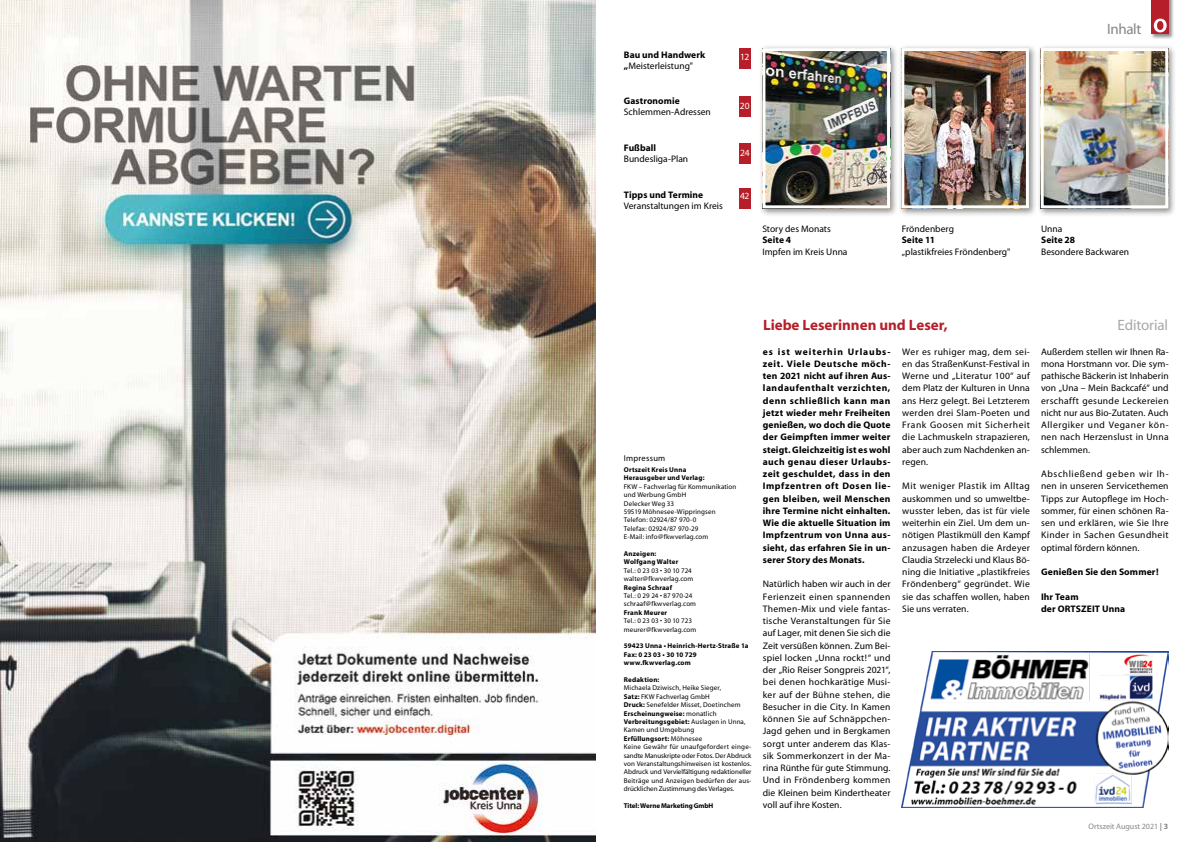
<style>
.page{position:relative;width:1191px;height:842px;background:#fff}
.page>*{position:absolute;margin:0;border:0;box-sizing:border-box;transform-origin:0 0}
.t1{font:700 15px "Myriad";color:#b61f29}
.t2{font:15px "Myriad";letter-spacing:-.01em;color:#a8a8a7}
.t3{font:15px "Myriad";letter-spacing:-.02em;color:#878787}
.t4{font:9.5px/12.3px "Myriad";letter-spacing:.005em;color:#000;text-align:justify}
.t5{font:700 9.5px/12.3px "Myriad";letter-spacing:.01em;color:#000;text-align:justify}
.t6{font:9.5px "Myriad Pro";letter-spacing:.005em;color:#000}
.t7{font:9.5px "Myriad";letter-spacing:-.03em;color:#fff}
.t8{font:8.5px "Myriad";letter-spacing:.03em;color:#000}
.t9{font:8px "Myriad";color:#878787}
.t10{font:7px/8.4px "Myriad";letter-spacing:.015em;color:#000}
.t11{font:700 7px/8.4px "Myriad Pro";letter-spacing:.025em;color:#000}
.t12{font:7px/8.4px "Myriad Pro";letter-spacing:.02em;color:#000}
.t13{font:700 7px "Myriad Pro";letter-spacing:-.01em;color:#000}
.t14{font:700 7px "Myriad";letter-spacing:.025em;color:#000}
.s1{font-weight:700}
.s2{font-family:"Myriad"}
.s3{font-family:"Myriad Pro";font-weight:700}
.s4{font-family:"Myriad";font-weight:400}
</style>
<div class="page">
<div style="left:1150px;top:0;width:23px;height:39px;background:#000;opacity:.44"></div>
<div style="left:1151px;top:0;width:17px;height:34px;background:#b61f29"></div>
<svg style="left:1153px;top:19px;width:13px;height:13px"></svg>
<div style="left:738px;top:96px;width:12px;height:20px;background:#b61f29"></div>
<div style="left:738px;top:144px;width:12px;height:20px;background:#b61f29"></div>
<div style="left:738px;top:188px;width:12px;height:20px;background:#b61f29"></div>
<div style="left:738px;top:48px;width:12px;height:20px;background:#b61f29"></div>
<div style="left:758px;top:44px;width:140px;height:173px;background:#000;opacity:.45"></div>
<img style="left:766px;top:52px;width:120px;height:152px">
<div style="left:762px;top:48px;width:128px;height:160px;border:3px solid #fff"></div>
<div style="left:897px;top:44px;width:140px;height:173px;background:#000;opacity:.45"></div>
<img style="left:905px;top:52px;width:120px;height:152px">
<div style="left:901px;top:48px;width:128px;height:160px;border:3px solid #fff"></div>
<div style="left:1036px;top:44px;width:140px;height:173px;background:#000;opacity:.45"></div>
<img style="left:1044px;top:52px;width:120px;height:152px">
<div style="left:1040px;top:48px;width:128px;height:160px;border:3px solid #fff"></div>
<img style="left:901px;top:652px;width:267px;height:156px">
<img style="left:0;top:0;width:595px;height:842px">
<p class="t4" style="left:624px;top:49px;width:83px;line-height:11px"><span class="s1">Bau und Handwerk „</span>Meisterleistung"</p>
<p class="t5" style="left:624px;top:95px;width:57px">Gastronomie</p>
<p class="t4" style="left:624px;top:107px;width:89px">Schlemmen-Adressen</p>
<p class="t5" style="left:624px;top:142px;width:34px">Fußball</p>
<p class="t4" style="left:624px;top:153px;width:66px">Bundesliga-Plan</p>
<p class="t5" style="left:624px;top:189px;width:81px">Tipps und Termine</p>
<p class="t4" style="left:624px;top:200px;width:101px">Veranstaltungen im Kreis</p>
<p class="t7" style="left:740px;top:53px;width:11px">12</p>
<p class="t7" style="left:740px;top:101px;width:11px">20</p>
<p class="t7" style="left:740px;top:148px;width:11px">24</p>
<p class="t7" style="left:740px;top:191px;width:11px">42</p>
<p class="t4" style="left:762px;top:223px;width:70px">Story des Monats</p>
<p class="t5" style="left:762px;top:234px;width:30px">Seite 4</p>
<p class="t4" style="left:762px;top:246px;width:87px">Impfen im Kreis Unna</p>
<h1 class="t3" style="left:1107px;top:21px;width:36px">Inhalt</h1>
<p class="t4" style="left:901px;top:223px;width:54px">Fröndenberg</p>
<p class="t5" style="left:901px;top:234px;width:35px">Seite 11</p>
<p class="t6" style="left:901px;top:246px;width:110px">„plastikfreies Fröndenberg"</p>
<p class="t4" style="left:1041px;top:223px;width:23px">Unna</p>
<p class="t5" style="left:1041px;top:234px;width:36px">Seite 28</p>
<p class="t4" style="left:1041px;top:246px;width:90px">Besondere Backwaren</p>
<p class="t8" style="left:624px;top:454px;width:43px">Impressum</p>
<p class="t11" style="left:624px;top:465px;width:82px">Ortszeit Kreis Unna<br>Herausgeber und Verlag:</p>
<p class="t10" style="left:624px;top:482px;width:114px">FKW – Fachverlag für Kommunikation und Werbung GmbH<br>Delecker Weg 33<br>59519 Möhnesee-Wippringsen<br>Telefon: 02924/87 970-0<br>Telefax: 02924/87 970-29<br>E-Mail: info@fkwverlag.com</p>
<p class="t11" style="left:624px;top:549px;width:56px">Anzeigen:<br>Wolfgang Walter</p>
<p class="t10" style="left:624px;top:566px;width:71px">Tel.: 0 23 03 • 30 10 724 walter@fkwverlag.com</p>
<p class="t11" style="left:624px;top:583px;width:50px">Regina Schraaf</p>
<p class="t10" style="left:624px;top:592px;width:74px">Tel.: 0 29 24 • 87 970-24 schraaf@fkwverlag.com</p>
<p class="t14" style="left:624px;top:609px;width:45px">Frank Meurer</p>
<p class="t10" style="left:624px;top:617px;width:74px">Tel.: 0 23 03 • 30 10 723 meurer@fkwverlag.com</p>
<p class="t11" style="left:624px;top:641px;width:126px">59423 Unna • Heinrich-Hertz-Straße 1a<br>Fax: 0 23 03 • 30 10 729 www.fkwverlag.com</p>
<p class="t12" style="left:624px;top:675px;width:99px"><span class="s1">Redaktion:<br></span>Michaela Dziwisch, <span class="s2">Heike Sieger,</span></p>
<p class="t10" style="left:624px;top:692px;width:118px"><span class="s3">Satz:</span> FKW Fachverlag GmbH<br><span class="s3">Druck:</span> Senefelder Misset, Doetinchem</p>
<p class="t11" style="left:624px;top:709px;width:123px">Erscheinungweise: <span class="s4">monatlich<br></span>Verbreitungsgebiet: <span class="s4">Auslagen in Unna,</span></p>
<p class="t10" style="left:624px;top:726px;width:72px">Kamen und Umgebung</p>
<p class="t11" style="left:624px;top:734px;width:80px">Erfüllungsort: <span class="s4">Möhnesee</span></p>
<p class="t10" style="left:624px;top:743px;width:129px;text-align:justify">Keine Gewähr für unaufgefordert einge&shy;sandte Manuskripte oder Fotos. Der Abdruck von Veranstaltungshinweisen ist kostenlos.<br>Abdruck und Vervielfältigung redaktioneller Beiträge und Anzeigen bedürfen der aus&shy;drücklichen Zustimmung des Verlages.</p>
<p class="t13" style="left:624px;top:801px;width:91px">Titel: Werne Marketing GmbH</p>
<h1 class="t1" style="left:763px;top:317px;width:186px">Liebe Leserinnen und Leser,</h1>
<h1 class="t2" style="left:1117px;top:317px;width:52px">Editorial</h1>
<p class="t5" style="left:763px;top:346px;width:129px">es ist weiterhin Urlaubs&shy;zeit. Viele Deutsche möch&shy;ten 2021 nicht auf ihren Aus&shy;landaufenthalt verzichten, denn schließlich kann man jetzt wieder mehr Freiheiten genießen, wo doch die Quote der Geimpften immer weiter steigt. Gleichzeitig ist es wohl auch genau dieser Urlaubs&shy;zeit geschuldet, dass in den Impfzentren oft Dosen lie&shy;gen bleiben, weil Menschen ihre Termine nicht einhalten.<br>Wie die aktuelle Situation im Impfzentrum von Unna aus&shy;sieht, das erfahren Sie in un&shy;serer Story des Monats.</p>
<p class="t4" style="left:763px;top:578px;width:129px">Natürlich haben wir auch in der Ferienzeit einen spannenden Themen-Mix und viele fantas&shy;tische Veranstaltungen für Sie auf Lager, mit denen Sie sich die Zeit versüßen können. Zum Bei&shy;spiel locken „Unna rockt!“ und der „Rio Reiser Songpreis 2021“, bei denen hochkarätige Musi&shy;ker auf der Bühne stehen, die Besucher in die City. In Kamen können Sie auf Schnäppchen-Jagd gehen und in Bergkamen sorgt unter anderem das Klas&shy;sik Sommerkonzert in der Ma&shy;rina Rünthe für gute Stimmung.<br>Und in Fröndenberg kommen die Kleinen beim Kindertheater voll auf ihre Kosten.</p>
<p class="t4" style="left:1041px;top:346px;width:129px">Außerdem stellen wir Ihnen Ra&shy;mona Horstmann vor. Die sym&shy;pathische Bäckerin ist Inhaberin von „Una – Mein Backcafé“ und erschafft gesunde Leckereien nicht nur aus Bio-Zutaten. Auch Allergiker und Veganer kön&shy;nen nach Herzenslust in Unna schlemmen.</p>
<p class="t4" style="left:1041px;top:468px;width:129px">Abschließend geben wir Ih&shy;nen in unseren Servicethemen Tipps zur Autopflege im Hoch&shy;sommer, für einen schönen Ra&shy;sen und erklären, wie Sie Ihre Kinder in Sachen Gesundheit optimal fördern können.</p>
<p class="t5" style="left:1041px;top:566px;width:119px">Genießen Sie den Sommer!</p>
<p class="t5" style="left:1041px;top:591px;width:86px">Ihr Team<br>der ORTSZEIT Unna</p>
<p class="t4" style="left:902px;top:346px;width:129px">Wer es ruhiger mag, dem sei&shy;en das StraßenKunst-Festival in Werne und „Literatur 100“ auf dem Platz der Kulturen in Unna ans Herz gelegt. Bei Letzterem werden drei Slam-Poeten und Frank Goosen mit Sicherheit die Lachmuskeln strapazieren, aber auch zum Nachdenken an&shy;regen.</p>
<p class="t4" style="left:902px;top:480px;width:129px">Mit weniger Plastik im Alltag auskommen und so umweltbe&shy;wusster leben, das ist für viele weiterhin ein Ziel. Um dem un&shy;nötigen Plastikmüll den Kampf anzusagen haben die Ardeyer Claudia Strzelecki und Klaus Bö&shy;ning die Initiative „plastikfreies Fröndenberg“ gegründet. Wie sie das schaffen wollen, haben Sie uns verraten.</p>
<p class="t9" style="left:1088px;top:823px;width:81px">Ortszeit August 2021 <span class="s1">| 3</span></p>
</div>
